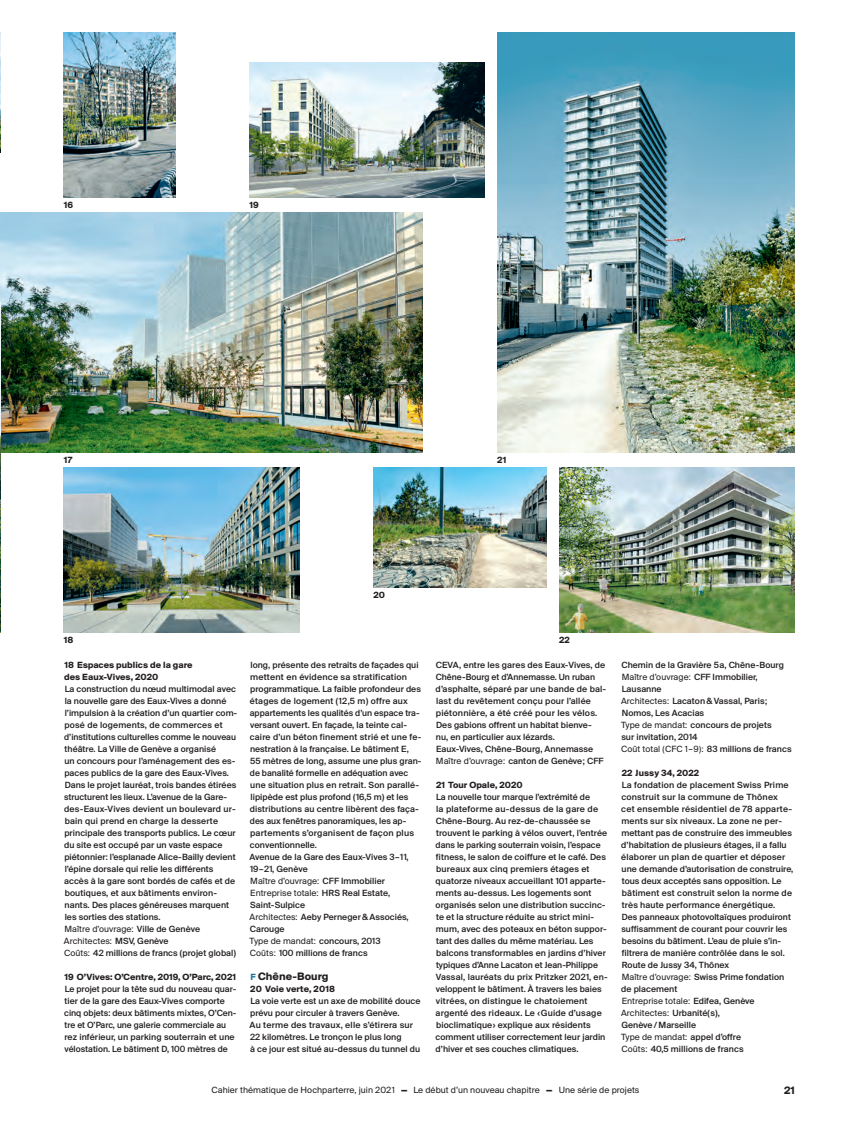
<style>
.page{position:relative;width:851px;height:1134px;background:#fff}
.page>*{position:absolute;margin:0;border:0;box-sizing:border-box;transform-origin:0 0}
.t1{font:700 11.25px "Suisse BP Intl";letter-spacing:.005em;color:#231f20}
.t2{font:500 9.38px/12px "Suisse BP Intl";letter-spacing:.005em;color:#231f20}
.t3{font:700 9.38px/12px "Suisse BP Intl";letter-spacing:.005em;color:#231f20}
.t4{font:9.38px "Suisse BP Intl";letter-spacing:.005em;color:#231f20}
.s1{font-weight:400}
.s2{font-size:9.38px;color:#1b7395}
.s3{font-weight:900}
</style>
<div class="page">
<img style="left:0;top:212px;width:423px;height:240px">
<img style="left:0;top:302px;width:1px;height:330px">
<img style="left:249px;top:62px;width:235px;height:135px">
<img style="left:497px;top:32px;width:297px;height:420px">
<img style="left:64px;top:32px;width:111px;height:165px">
<img style="left:64px;top:467px;width:235px;height:165px">
<img style="left:373px;top:467px;width:173px;height:120px">
<img style="left:559px;top:467px;width:235px;height:165px">
<img style="left:0;top:32px;width:1px;height:120px">
<p class="t3" style="left:64px;top:199px;width:11px">16</p>
<p class="t3" style="left:249px;top:199px;width:11px">19</p>
<p class="t3" style="left:64px;top:454px;width:10px">17</p>
<p class="t3" style="left:497px;top:454px;width:11px">21</p>
<p class="t3" style="left:373px;top:589px;width:13px">20</p>
<p class="t3" style="left:64px;top:634px;width:11px">18</p>
<p class="t3" style="left:64px;top:659px;width:130px">18 Espaces publics de la gare des Eaux-Vives, 2020</p>
<p class="t2" style="left:64px;top:683px;width:175px">La construction du nœud multimodal avec la nouvelle gare des Eaux-Vives a donné l’impulsion à la création d’un quartier com&shy;posé de logements, de commerces et d’institutions culturelles comme le nouveau théâtre. La Ville de Genève a organisé<br>un concours pour l’aménagement des es&shy;paces publics de la gare des Eaux-Vives.<br>Dans le projet lauréat, trois bandes étirées structurent les lieux. L’avenue de la Gare&shy;des-Eaux-Vives devient un boulevard ur&shy;bain qui prend en charge la desserte principale des transports publics. Le cœur du site est occupé par un vaste espace piétonnier: l’esplanade Alice-Bailly devient l’épine dorsale qui relie les différents accès à la gare sont bordés de cafés et de boutiques, et aux bâtiments environ&shy;nants. Des places généreuses marquent les sorties des stations.<br><span class="s1">Maître d’ouvrage:</span> Ville de Genève <span class="s1">Architectes:</span> MSV, Genève<br><span class="s1">Coûts:</span> 42 millions de francs (projet global)</p>
<p class="t3" style="left:64px;top:971px;width:173px">19 O’Vives: O’Centre, 2019, O’Parc, 2021</p>
<p class="t2" style="left:64px;top:983px;width:174px">Le projet pour la tête sud du nouveau quar&shy;tier de la gare des Eaux-Vives comporte cinq objets: deux bâtiments mixtes, O’Cen&shy;tre et O’Parc, une galerie commerciale au rez inférieur, un parking souterrain et une vélostation. Le bâtiment D, 100 mètres de</p>
<p class="t2" style="left:249px;top:659px;width:173px">long, présente des retraits de façades qui mettent en évidence sa stratification programmatique. La faible profondeur des étages de logement (12,5 m) offre aux appartements les qualités d’un espace tra&shy;versant ouvert. En façade, la teinte cal&shy;caire d’un béton finement strié et une fe&shy;nestration à la française. Le bâtiment E,<br>55 mètres de long, assume une plus gran&shy;de banalité formelle en adéquation avec une situation plus en retrait. Son parallé&shy;lipipède est plus profond (16,5 m) et les distributions au centre libèrent des faça&shy;des aux fenêtres panoramiques, les ap&shy;partements s’organisent de façon plus conventionnelle.<br>Avenue de la Gare des Eaux-Vives 3–11, 19–21, Genève<br><span class="s1">Maître d’ouvrage:</span> CFF Immobilier <span class="s1">Entreprise totale:</span> HRS Real Estate, Saint-Sulpice<br><span class="s1">Architectes:</span> Aeby Perneger&amp;Associés, Carouge<br><span class="s1">Type de mandat:</span> concours, 2013<br><span class="s1">Coûts:</span> 100 millions de francs</p>
<p class="t1" style="left:250px;top:970px;width:80px"><span class="s2">F</span> Chêne-Bourg</p>
<p class="t3" style="left:250px;top:983px;width:86px">20 Voie verte, 2018</p>
<p class="t2" style="left:249px;top:995px;width:172px">La voie verte est un axe de mobilité douce prévu pour circuler à travers Genève.<br>Au terme des travaux, elle s’étirera sur 22 kilomètres. Le tronçon le plus long<br>à ce jour est situé au-dessus du tunnel du</p>
<p class="t3" style="left:559px;top:634px;width:12px">22</p>
<p class="t2" style="left:435px;top:659px;width:172px">CEVA, entre les gares des Eaux-Vives, de Chêne-Bourg et d’Annemasse. Un ruban d’asphalte, séparé par une bande de bal&shy;last du revêtement conçu pour l’allée piétonnière, a été créé pour les vélos.<br>Des gabions offrent un habitat bienve-<br>nu, en particulier aux lézards.<br>Eaux-Vives, Chêne-Bourg, Annemasse <span class="s1">Maître d’ouvrage:</span> canton de Genève; CFF</p>
<p class="t3" style="left:436px;top:779px;width:88px">21 Tour Opale, 2020</p>
<p class="t2" style="left:435px;top:791px;width:174px">La nouvelle tour marque l’extrémité de<br>la plateforme au-dessus de la gare de Chêne-Bourg. Au rez-de-chaussée se trouvent le parking à vélos ouvert, l’entrée dans le parking souterrain voisin, l’espace fitness, le salon de coiffure et le café. Des bureaux aux cinq premiers étages et quatorze niveaux accueillant 101 apparte&shy;ments au-dessus. Les logements sont organisés selon une distribution succinc&shy;te et la structure réduite au strict mini&shy;mum, avec des poteaux en béton suppor&shy;tant des dalles du même matériau. Les balcons transformables en jardins d’hiver typiques d’Anne Lacaton et Jean-Philippe Vassal, lauréats du prix Pritzker 2021, en&shy;veloppent le bâtiment. À travers les baies vitrées, on distingue le chatoiement argenté des rideaux. Le ‹Guide d’usage bioclimatique› explique aux résidents comment utiliser correctement leur jardin d’hiver et ses couches climatiques.</p>
<p class="t2" style="left:621px;top:659px;width:172px">Chemin de la Gravière 5a, Chêne-Bourg<br><span class="s1">Maître d’ouvrage:</span> CFF Immobilier,<br>Lausanne<br><span class="s1">Architectes:</span> Lacaton&amp;Vassal, Paris;<br>Nomos, Les Acacias<br><span class="s1">Type de mandat:</span> concours de projets<br>sur invitation, 2014<br><span class="s1">Coût total (CFC 1–9):</span> 83 millions de francs</p>
<p class="t3" style="left:621px;top:767px;width:79px">22 Jussy 34, 2022</p>
<p class="t2" style="left:621px;top:779px;width:174px">La fondation de placement Swiss Prime construit sur la commune de Thônex cet ensemble résidentiel de 78 apparte&shy;ments sur six niveaux. La zone ne per&shy;mettant pas de construire des immeubles d’habitation de plusieurs étages, il a fallu élaborer un plan de quartier et déposer une demande d’autorisation de construire, tous deux acceptés sans opposition. Le bâtiment est construit selon la norme de très haute performance énergétique.<br>Des panneaux photovoltaïques produiront suffisamment de courant pour couvrir les besoins du bâtiment. L’eau de pluie s’in&shy;filtrera de manière contrôlée dans le sol.<br>Route de Jussy 34, Thônex<br><span class="s1">Maître d’ouvrage:</span> Swiss Prime fondation de placement<br><span class="s1">Entreprise totale:</span> Edifea, Genève <span class="s1">Architectes:</span> Urbanité(s),<br>Genève /Marseille<br><span class="s1">Type de mandat:</span> appel d’offre<br><span class="s1">Coûts:</span> 40,5 millions de francs</p>
<p class="t4" style="left:211px;top:1084px;width:429px">Cahier thématique de Hochparterre, juin 2021 <span class="s3">—</span> Le début d’un nouveau chapitre <span class="s3">—</span> Une série de projets</p>
<p class="t1" style="left:784px;top:1083px;width:12px">21</p>
</div>
